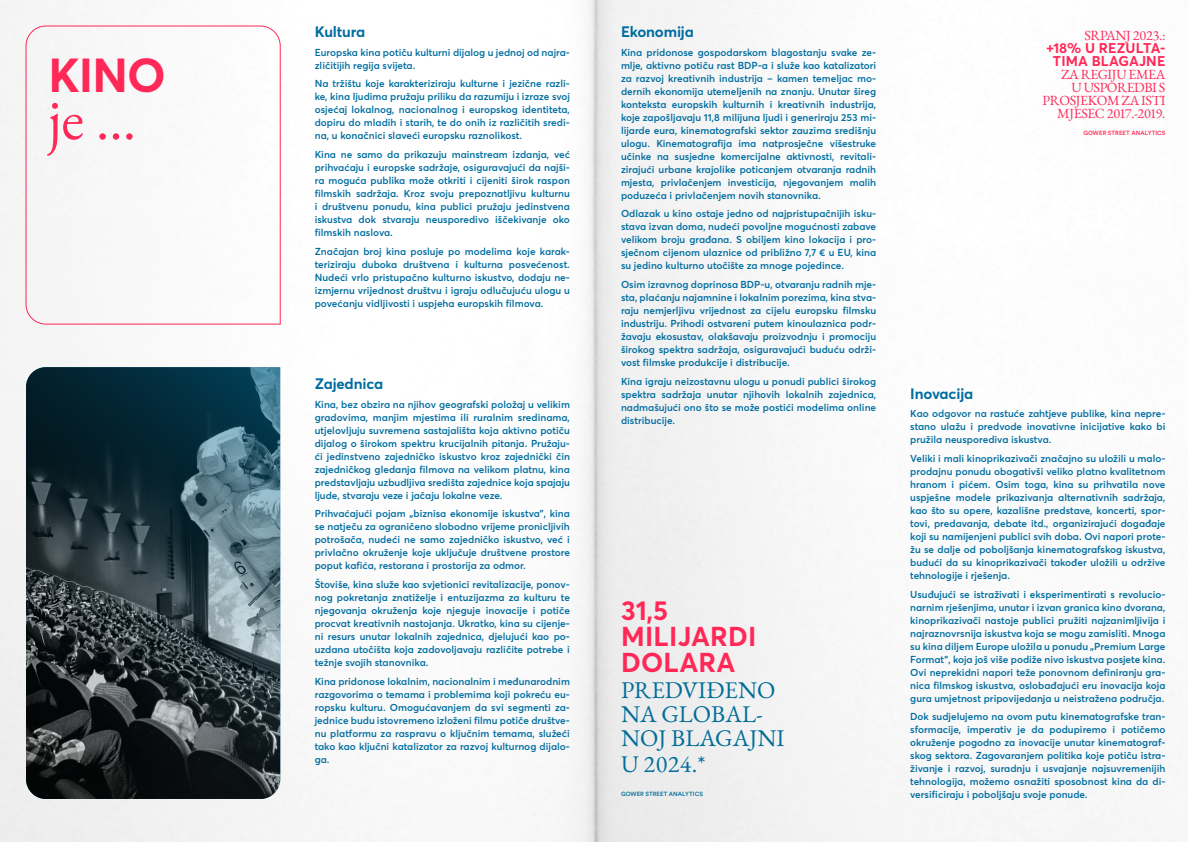
<style>
.page{position:relative;width:1191px;height:842px;background:#fff}
.page>*{position:absolute;margin:0;border:0;box-sizing:border-box;transform-origin:0 0}
.t1{font:58.4px "EB Garamond";color:#ff2857}
.t2{font:700 47.1px "Averta Std";color:#ff2857}
.t3{font:700 27px/26px "Averta Std";letter-spacing:.01em;color:#ff2857}
.t4{font:24px/24.7px "EB Garamond";color:#006d98}
.t5{font:700 15px "Averta Std";letter-spacing:-.01em;color:#006da0}
.t6{font:14px/13px "EB Garamond";letter-spacing:-.03em;color:#ff2857;text-align:right}
.t7{font:700 14px/13px "Averta Std";letter-spacing:.01em;color:#ff2857;text-align:center}
.t8{font:600 10px/13px "Averta Std";color:#006da0;text-align:justify}
.t9{font:500 6px "Circular Std";letter-spacing:.01em;color:#ff2857}
.t10{font:500 6px "Circular Std";letter-spacing:.01em;color:#006d98}
</style>
<div class="page">
<img style="left:0;top:0;width:1181px;height:842px">
<svg style="left:25px;top:25px;width:256px;height:300px"></svg>
<img style="left:26px;top:367px;width:254px;height:432px">
<h2 class="t2" style="left:48px;top:45px;width:119px">KINO</h2>
<h1 class="t1" style="left:48px;top:81px;width:89px">je ...</h1>
<h3 class="t5" style="left:315px;top:22px;width:52px">Kultura</h3>
<p class="t8" style="left:315px;top:46px;width:257px">Europska kina potiču kulturni dijalog u jednoj od najra&shy;zličitijih regija svijeta.</p>
<p class="t8" style="left:315px;top:77px;width:257px">Na tržištu koje karakteriziraju kulturne i jezične razli&shy;ke, kina ljudima pružaju priliku da razumiju i izraze svoj osjećaj lokalnog, nacionalnog i europskog identiteta, dopiru do mladih i starih, te do onih iz različitih sredi&shy;na, u konačnici slaveći europsku raznolikost.</p>
<p class="t8" style="left:315px;top:148px;width:257px">Kina ne samo da prikazuju mainstream izdanja, već prihvaćaju i europske sadržaje, osiguravajući da najši&shy;ra moguća publika može otkriti i cijeniti širok raspon filmskih sadržaja. Kroz svoju prepoznatljivu kulturnu i društvenu ponudu, kina publici pružaju jedinstvena iskustva dok stvaraju neusporedivo iščekivanje oko filmskih naslova.</p>
<p class="t8" style="left:315px;top:245px;width:257px">Značajan broj kina posluje po modelima koje karak&shy;teriziraju duboka društvena i kulturna posvećenost.<br>Nudeći vrlo pristupačno kulturno iskustvo, dodaju ne&shy;izmjernu vrijednost društvu i igraju odlučujuću ulogu u povećanju vidljivosti i uspjeha europskih filmova.</p>
<h3 class="t5" style="left:315px;top:374px;width:70px">Zajednica</h3>
<p class="t8" style="left:315px;top:397px;width:257px">Kina, bez obzira na njihov geografski položaj u velikim gradovima, manjim mjestima ili ruralnim sredinama, utjelovljuju suvremena sastajališta koja aktivno potiču dijalog o širokom spektru krucijalnih pitanja. Pružaju&shy;ći jedinstveno zajedničko iskustvo kroz zajednički čin zajedničkog gledanja filmova na velikom platnu, kina predstavljaju uzbudljiva središta zajednice koja spajaju ljude, stvaraju veze i jačaju lokalne veze.</p>
<p class="t8" style="left:315px;top:507px;width:257px">Prihvaćajući pojam „biznisa ekonomije iskustva”, kina se natječu za ograničeno slobodno vrijeme pronicljivih potrošača, nudeći ne samo zajedničko iskustvo, već i privlačno okruženje koje uključuje društvene prostore poput kafića, restorana i prostorija za odmor.</p>
<p class="t8" style="left:315px;top:578px;width:257px">Štoviše, kina služe kao svjetionici revitalizacije, ponov&shy;nog pokretanja znatiželje i entuzijazma za kulturu te njegovanja okruženja koje njeguje inovacije i potiče procvat kreativnih nastojanja. Ukratko, kina su cijenje&shy;ni resurs unutar lokalnih zajednica, djelujući kao po&shy;uzdana utočišta koja zadovoljavaju različite potrebe i težnje svojih stanovnika.</p>
<p class="t8" style="left:315px;top:674px;width:257px">Kina pridonose lokalnim, nacionalnim i međunarodnim razgovorima o temama i problemima koji pokreću eu&shy;ropsku kulturu. Omogućavanjem da svi segmenti za&shy;jednice budu istovremeno izloženi filmu potiče društve&shy;nu platformu za raspravu o ključnim temama, služeći tako kao ključni katalizator za razvoj kulturnog dijalo&shy;ga.</p>
<h3 class="t5" style="left:621px;top:22px;width:74px">Ekonomija</h3>
<p class="t8" style="left:621px;top:46px;width:257px">Kina pridonose gospodarskom blagostanju svake ze&shy;mlje, aktivno potiču rast BDP-a i služe kao katalizatori za razvoj kreativnih industrija – kamen temeljac mo&shy;dernih ekonomija utemeljenih na znanju. Unutar šireg konteksta europskih kulturnih i kreativnih industrija, koje zapošljavaju 11,8 milijuna ljudi i generiraju 253 mi&shy;lijarde eura, kinematografski sektor zauzima središnju ulogu. Kinematografija ima natprosječne višestruke učinke na susjedne komercijalne aktivnosti, revitali&shy;zirajući urbane krajolike poticanjem otvaranja radnih mjesta, privlačenjem investicija, njegovanjem malih poduzeća i privlačenjem novih stanovnika.</p>
<p class="t8" style="left:621px;top:207px;width:257px">Odlazak u kino ostaje jedno od najpristupačnijih isku&shy;stava izvan doma, nudeći povoljne mogućnosti zabave velikom broju građana. S obiljem kino lokacija i pro&shy;sječnom cijenom ulaznice od približno 7,7 € u EU, kina su jedino kulturno utočište za mnoge pojedince.</p>
<p class="t8" style="left:621px;top:278px;width:257px">Osim izravnog doprinosa BDP-u, otvaranju radnih mje&shy;sta, plaćanju najamnine i lokalnim porezima, kina stva&shy;raju nemjerljivu vrijednost za cijelu europsku filmsku industriju. Prihodi ostvareni putem kinoulaznica podr&shy;žavaju ekosustav, olakšavaju proizvodnju i promociju širokog spektra sadržaja, osiguravajući buduću održi&shy;vost filmske produkcije i distribucije.</p>
<p class="t8" style="left:621px;top:375px;width:257px">Kina igraju neizostavnu ulogu u ponudi publici širokog spektra sadržaja unutar njihovih lokalnih zajednica, nadmašujući ono što se može postići modelima online distribucije.</p>
<h3 class="t5" style="left:910px;top:384px;width:64px">Inovacija</h3>
<h3 class="t6" style="left:1084px;top:28px;width:82px">SRPANJ 2023.:</h3>
<h3 class="t7" style="left:1046px;top:41px;width:121px">+18% U REZULTA-<br>TIMA BLAGAJNE</h3>
<h3 class="t6" style="left:1042px;top:68px;width:124px">ZA REGIJU EMEA<br>U USPOREDBI S<br>PROSJEKOM ZA ISTI<br>MJESEC 2017.-2019.</h3>
<p class="t9" style="left:1083px;top:129px;width:83px">GOWER STREET ANALYTICS</p>
<p class="t8" style="left:910px;top:407px;width:257px">Kao odgovor na rastuće zahtjeve publike, kina nepre&shy;stano ulažu i predvode inovativne inicijative kako bi pružila neusporediva iskustva.</p>
<p class="t8" style="left:910px;top:452px;width:257px">Veliki i mali kinoprikazivači značajno su uložili u malo&shy;prodajnu ponudu obogativši veliko platno kvalitetnom hranom i pićem. Osim toga, kina su prihvatila nove uspješne modele prikazivanja alternativnih sadržaja, kao što su opere, kazališne predstave, koncerti, spor&shy;tovi, predavanja, debate itd., organizirajući događaje koji su namijenjeni publici svih doba. Ovi napori prote&shy;žu se dalje od poboljšanja kinematografskog iskustva, budući da su kinoprikazivači također uložili u održive tehnologije i rješenja.</p>
<p class="t8" style="left:910px;top:587px;width:257px">Usuđujući se istraživati i eksperimentirati s revolucio&shy;narnim rješenjima, unutar i izvan granica kino dvorana, kinoprikazivači nastoje publici pružiti najzanimljivija i najraznovrsnija iskustva koja se mogu zamisliti. Mnoga su kina diljem Europe uložila u ponudu „Premium Large Format”, koja još više podiže nivo iskustva posjete kina.<br>Ovi neprekidni napori teže ponovnom definiranju gra&shy;nica filmskog iskustva, oslobađajući eru inovacija koja gura umjetnost pripovijedanja u neistražena područja.</p>
<p class="t8" style="left:910px;top:710px;width:257px">Dok sudjelujemo na ovom putu kinematografske tran&shy;sformacije, imperativ je da podupiremo i potičemo okruženje pogodno za inovacije unutar kinematograf&shy;skog sektora. Zagovaranjem politika koje potiču istra&shy;živanje i razvoj, suradnju i usvajanje najsuvremenijih tehnologija, možemo osnažiti sposobnost kina da di&shy;versificiraju i poboljšaju svoje ponude.</p>
<h3 class="t3" style="left:621px;top:597px;width:137px">31,5<br>MILIJARDI<br>DOLARA</h3>
<h3 class="t4" style="left:621px;top:678px;width:165px">PREDVIĐENO<br>NA GLOBAL-<br>NOJ BLAGAJNI<br>U 2024.*</h3>
<p class="t10" style="left:621px;top:790px;width:83px">GOWER STREET ANALYTICS</p>
</div>
